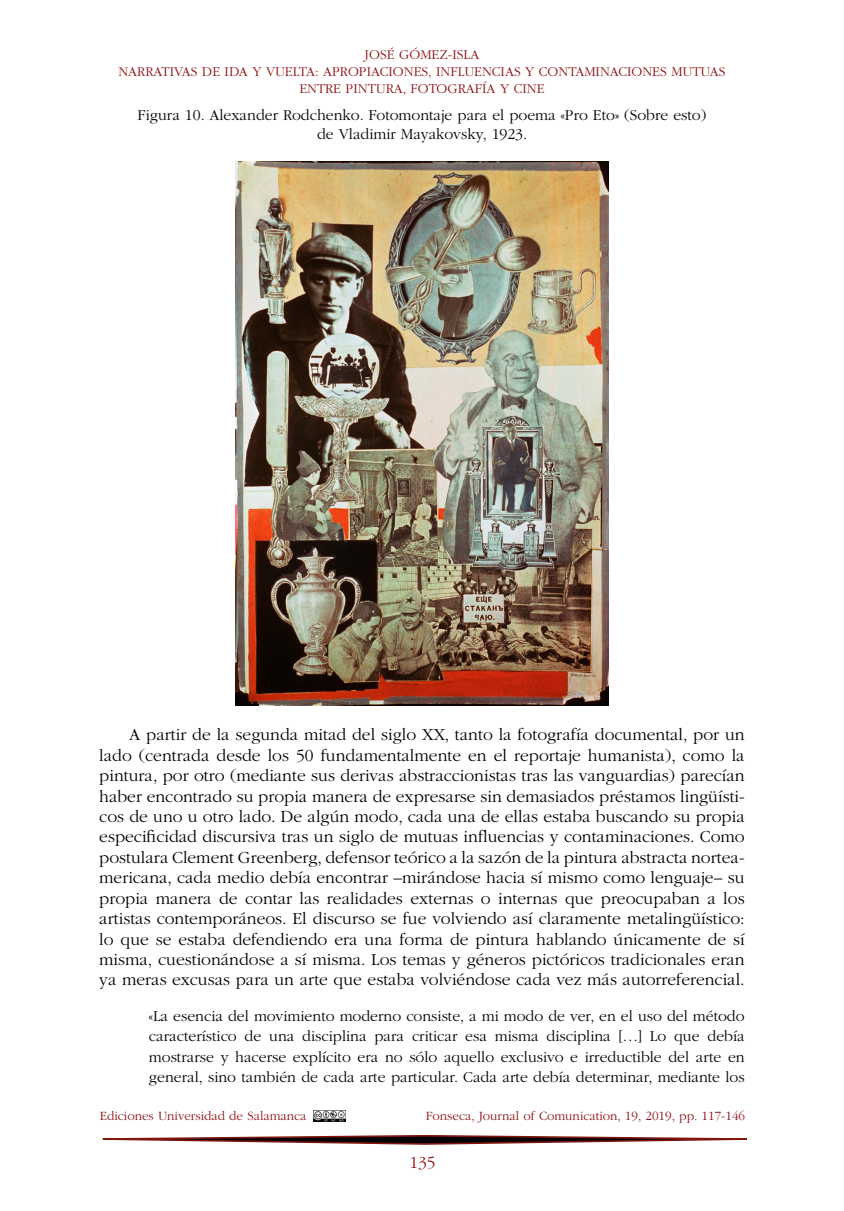
<style>
.page{position:relative;width:844px;height:1211px;background:#fff}
.page>*{position:absolute;margin:0;border:0;box-sizing:border-box;transform-origin:0 0}
.Body{font:300 17.5px/20.5px "ITC Garamond Std";color:#000;text-align:justify}
.t1{font:300 17.5px "ITC Garamond Std";color:#8e1215}
.Cita{font:300 15.75px/20.5px "ITC Garamond Std";color:#000;text-align:justify}
.encabezado{font:300 15.75px/18.7px "ITC Garamond Std";color:#000;text-align:center}
.t2{font:300 14px/16.6px "ITC Garamond Std";color:#8e1215;text-align:center}
.t3{font:300 13.12px "ITC Garamond Std";color:#8e1215}
</style>
<div class="page">
<svg style="left:102px;top:1135px;width:644px;height:8px"></svg>
<img style="left:313px;top:1110px;width:33px;height:11px">
<img style="left:235px;top:161px;width:373px;height:544px">
<p class="t2" style="left:118px;top:47px;width:608px">JOSÉ GÓMEZ-ISLA<br>NARRATIVAS DE IDA Y VUELTA: APROPIACIONES, INFLUENCIAS Y CONTAMINACIONES MUTUAS<br>ENTRE PINTURA, FOTOGRAFÍA Y CINE</p>
<p class="encabezado" style="left:137px;top:106px;width:570px">Figura 10. Alexander Rodchenko. Fotomontaje para el poema «Pro Eto» (Sobre esto) de Vladimir Mayakovsky, 1923.</p>
<p class="Body" style="left:99px;top:725px;width:646px;text-indent:30px">A partir de la segunda mitad del siglo XX, tanto la fotografía documental, por un lado (centrada desde los 50 fundamentalmente en el reportaje humanista), como la pintura, por otro (mediante sus derivas abstraccionistas tras las vanguardias) parecían haber encontrado su propia manera de expresarse sin demasiados préstamos lingüísti&shy;cos de uno u otro lado. De algún modo, cada una de ellas estaba buscando su propia especificidad discursiva tras un siglo de mutuas influencias y contaminaciones. Como postulara Clement Greenberg, defensor teórico a la sazón de la pintura abstracta nortea&shy;mericana, cada medio debía encontrar –mirándose hacia sí mismo como lenguaje– su propia manera de contar las realidades externas o internas que preocupaban a los artistas contemporáneos. El discurso se fue volviendo así claramente metalingüístico: lo que se estaba defendiendo era una forma de pintura hablando únicamente de sí misma, cuestionándose a sí misma. Los temas y géneros pictóricos tradicionales eran ya meras excusas para un arte que estaba volviéndose cada vez más autorreferencial.</p>
<p class="Cita" style="left:149px;top:1005px;width:597px">«La esencia del movimiento moderno consiste, a mi modo de ver, en el uso del método característico de una disciplina para criticar esa misma disciplina […] Lo que debía mostrarse y hacerse explícito era no sólo aquello exclusivo e irreductible del arte en general, sino también de cada arte particular. Cada arte debía determinar, mediante los</p>
<p class="t3" style="left:100px;top:1108px;width:208px">Ediciones Universidad de Salamanca</p>
<p class="t3" style="left:425px;top:1108px;width:321px">Fonseca, Journal of Comunication, 19, 2019, pp. 117-146</p>
<p class="t1" style="left:409px;top:1152px;width:28px">135</p>
</div>
